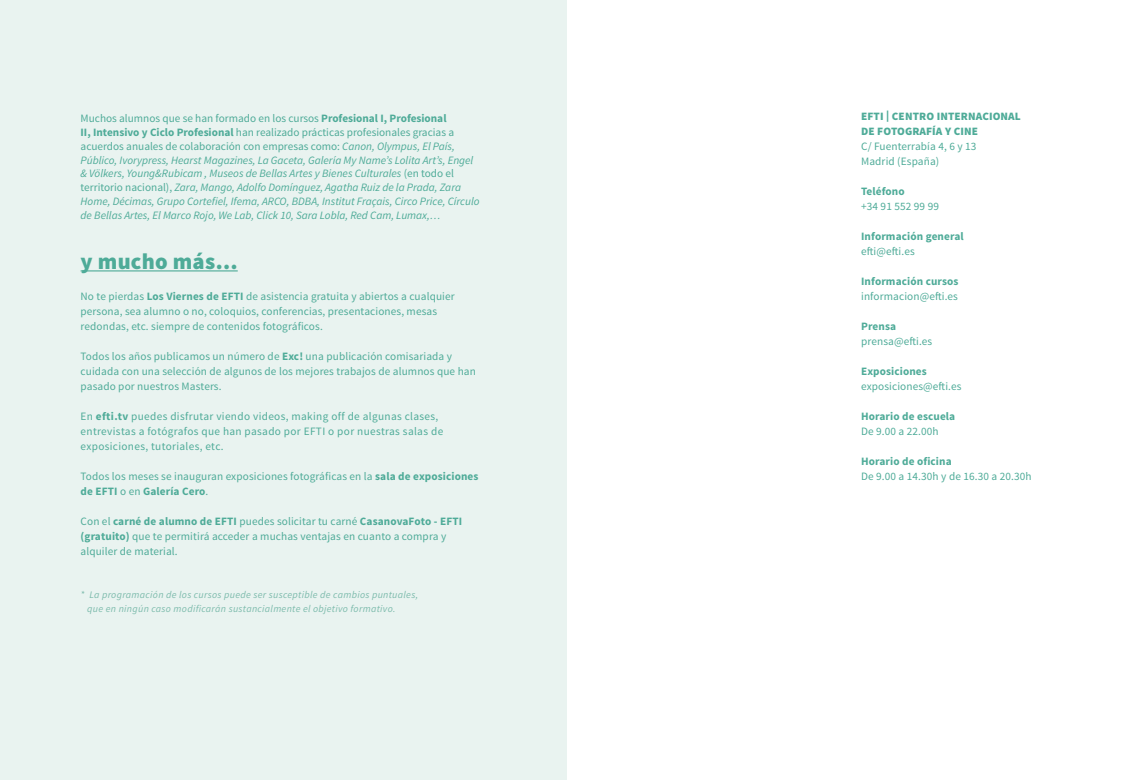
<style>
.page{position:relative;width:1134px;height:780px;background:#fff}
.page>*{position:absolute;margin:0;border:0;box-sizing:border-box;transform-origin:0 0}
.t1{font:900 22.5px "Source Sans Pro";letter-spacing:.01em;color:#4eab98}
.t2{font:11.25px/15px "Source Sans Pro";letter-spacing:.01em;color:#4eab98}
.t3{font:italic 11.25px/13.8px "Source Sans Pro";color:#4eab98}
.t4{font:11.25px/15px "Source Sans Pro";letter-spacing:.03em;color:#4eab98}
.t5{font:700 11.25px "Source Sans Pro";letter-spacing:.01em;color:#4eab98}
.t6{font:900 11.25px/15px "Source Sans Pro";letter-spacing:.01em;color:#4eab98}
.t7{font:italic 10px/13.8px "Source Sans Pro";letter-spacing:.03em;color:#7dbbac}
.s1{font-style:normal}
.s2{font-weight:700;font-style:normal}
.s3{font-weight:700}
</style>
<div class="page">
<div style="left:0;top:0;width:567px;height:780px;background:#e9f3f0"></div>
<hr style="left:81px;top:270px;width:157px;height:1px;background:#4eab98">
<p class="t3" style="left:81px;top:112px;width:401px"><span class="s1">Muchos alumnos que se han formado en los cursos</span> <span class="s2">Profesional I, Profesional<br>II, Intensivo y Ciclo Profesional</span> <span class="s1">han realizado prácticas profesionales gracias a acuerdos anuales de colaboración con empresas como:</span> Canon, Olympus, El País, Público, Ivorypress, Hearst Magazines, La Gaceta, Galería My Name’s Lolita Art’s, Engel &amp; Völkers, Young&amp;Rubicam , Museos de Bellas Artes y Bienes Culturales <span class="s1">(en todo el territorio nacional),</span> Zara, Mango, Adolfo Domínguez, Agatha Ruiz de la Prada, Zara Home, Décimas, Grupo Cortefiel, Ifema, ARCO, BDBA, Institut Fraçais, Circo Price, Círculo de Bellas Artes, El Marco Rojo, We Lab, Click 10, Sara Lobla, Red Cam, Lumax,…</p>
<h1 class="t1" style="left:81px;top:246px;width:159px">y mucho más…</h1>
<p class="t2" style="left:81px;top:289px;width:376px">No te pierdas <span class="s3">Los Viernes de EFTI</span> de asistencia gratuita y abiertos a cualquier persona, sea alumno o no, coloquios, conferencias, presentaciones, mesas redondas, etc. siempre de contenidos fotográficos.</p>
<p class="t2" style="left:81px;top:349px;width:397px">Todos los años publicamos un número de <span class="s3">Exc!</span> una publicación comisariada y cuidada con una selección de algunos de los mejores trabajos de alumnos que han pasado por nuestros Masters.</p>
<p class="t4" style="left:81px;top:409px;width:364px">En <span class="s3">efti.tv</span> puedes disfrutar viendo videos, making off de algunas clases, entrevistas a fotógrafos que han pasado por EFTI o por nuestras salas de exposiciones, tutoriales, etc.</p>
<p class="t2" style="left:81px;top:469px;width:399px">Todos los meses se inauguran exposiciones fotográficas en la <span class="s3">sala de exposiciones de EFTI</span> o en <span class="s3">Galería Cero</span>.</p>
<p class="t2" style="left:81px;top:514px;width:383px">Con el <span class="s3">carné de alumno de EFTI</span> puedes solicitar tu carné <span class="s3">CasanovaFoto - EFTI (gratuito)</span> que te permitirá acceder a muchas ventajas en cuanto a compra y alquiler de material.</p>
<p class="t7" style="left:87px;top:588px;width:332px;text-indent:-7px">* La programación de los cursos puede ser susceptible de cambios puntuales, que en ningún caso modificarán sustancialmente el objetivo formativo.</p>
<p class="t6" style="left:861px;top:109px;width:161px">EFTI | CENTRO INTERNACIONAL<br>DE FOTOGRAFÍA Y CINE</p>
<p class="t2" style="left:861px;top:139px;width:117px">C/ Fuenterrabía 4, 6 y 13<br>Madrid (España)</p>
<p class="t5" style="left:861px;top:184px;width:45px">Teléfono</p>
<p class="t2" style="left:861px;top:199px;width:79px">+34 91 552 99 99</p>
<p class="t5" style="left:861px;top:229px;width:104px">Información general</p>
<p class="t2" style="left:861px;top:244px;width:55px">efti@efti.es</p>
<p class="t5" style="left:861px;top:274px;width:99px">Información cursos</p>
<p class="t2" style="left:861px;top:289px;width:98px">informacion@efti.es</p>
<p class="t5" style="left:861px;top:319px;width:36px">Prensa</p>
<p class="t2" style="left:861px;top:334px;width:73px">prensa@efti.es</p>
<p class="t5" style="left:861px;top:364px;width:67px">Exposiciones</p>
<p class="t2" style="left:861px;top:379px;width:102px">exposiciones@efti.es</p>
<p class="t5" style="left:861px;top:409px;width:96px">Horario de escuela</p>
<p class="t2" style="left:861px;top:424px;width:79px">De 9.00 a 22.00h</p>
<p class="t5" style="left:861px;top:454px;width:92px">Horario de oficina</p>
<p class="t2" style="left:861px;top:469px;width:172px">De 9.00 a 14.30h y de 16.30 a 20.30h</p>
</div>
